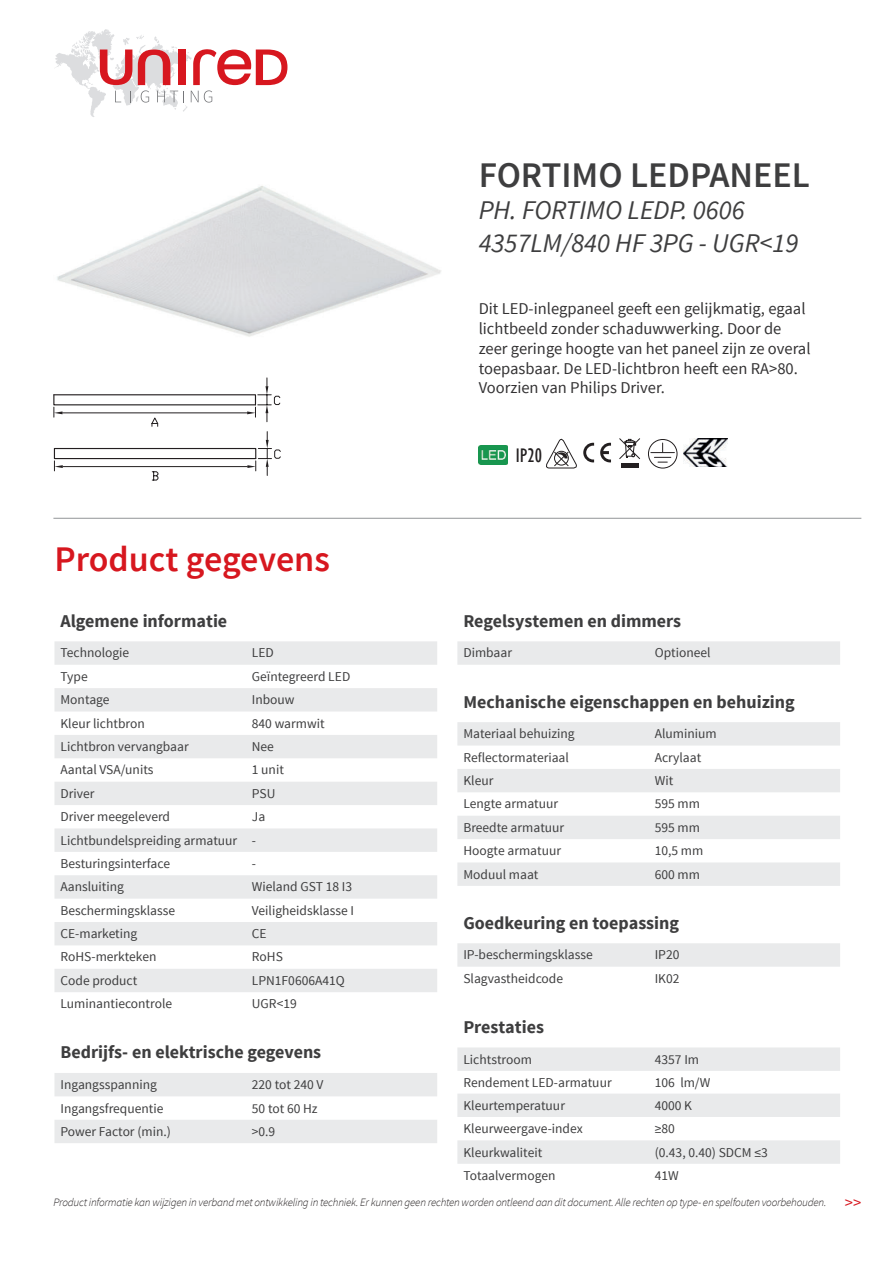
<style>
.page{position:relative;width:893px;height:1263px;background:#fff}
.page>*{position:absolute;margin:0;border:0;box-sizing:border-box;transform-origin:0 0}
.t1{font:600 36px "Source Sans Pro";color:#3e3e3f}
.t2{font:600 36px "Source Sans Pro";color:#d7171f}
.t3{font:italic 27px/32.4px "Source Sans Pro";color:#3e3e3f}
.t4{font:condensed 20.1px "Gill Sans";color:#231f20}
.t5{font:700 18px "Source Sans Pro";color:#3e3e3f}
.t6{font:16.5px/19.8px "Source Sans Pro";color:#333233}
.t7{font:16.5px "Source Sans Pro";color:#d7171f}
.t8{font:13.5px/23.4px "Source Sans Pro";color:#3e3e3f}
.t9{font:italic 300 11.25px "Source Sans Pro";letter-spacing:-.02em;color:#231f20}
</style>
<div class="page">
<svg style="left:55px;top:29px;width:232px;height:88px"></svg>
<img style="left:57px;top:186px;width:384px;height:151px">
<hr style="left:53px;top:518px;width:808px;height:1px;background:#939598">
<svg style="left:54px;top:641px;width:383px;height:502px"></svg>
<svg style="left:54px;top:782px;width:383px;height:210px;fill:#e9eaeb"></svg>
<svg style="left:457px;top:641px;width:383px;height:430px"></svg>
<svg style="left:457px;top:1094px;width:383px;height:70px"></svg>
<img style="left:479px;top:445px;width:29px;height:19px">
<svg style="left:546px;top:438px;width:48px;height:31px"></svg>
<svg style="left:600px;top:443px;width:11px;height:19px"></svg>
<div style="left:648px;top:439px;width:29px;height:29px;border:1px solid #231f20;border-radius:50%"></div>
<svg style="left:651px;top:443px;width:23px;height:20px"></svg>
<hr style="left:621px;top:463px;width:17px;height:4px;background:#231f20">
<svg style="left:619px;top:438px;width:21px;height:21px"></svg>
<svg style="left:53px;top:378px;width:228px;height:103px"></svg>
<img style="left:683px;top:439px;width:44px;height:28px">
<h1 class="t1" style="left:479px;top:161px;width:333px">FORTIMO LEDPANEEL</h1>
<h2 class="t3" style="left:479px;top:196px;width:321px">PH. FORTIMO LEDP. 0606<br>4357LM/840 HF 3PG - UGR&lt;19</h2>
<p class="t6" style="left:479px;top:299px;width:333px">Dit LED-inlegpaneel geeft een gelijkmatig, egaal lichtbeeld zonder schaduwwerking. Door de zeer geringe hoogte van het paneel zijn ze overal toepasbaar. De LED-lichtbron heeft een RA&gt;80.<br>Voorzien van Philips Driver.</p>
<h3 class="t4" style="left:516px;top:444px;width:28px">IP20</h3>
<h1 class="t2" style="left:54px;top:545px;width:277px">Product gegevens</h1>
<h3 class="t5" style="left:60px;top:614px;width:168px">Algemene informatie</h3>
<p class="t8" style="left:60px;top:642px;width:70px">Technologie</p>
<p class="t8" style="left:252px;top:642px;width:23px">LED</p>
<p class="t8" style="left:60px;top:666px;width:29px">Type</p>
<p class="t8" style="left:252px;top:666px;width:100px">GeÏntegreerd LED</p>
<p class="t8" style="left:60px;top:689px;width:51px">Montage</p>
<p class="t8" style="left:252px;top:689px;width:44px">Inbouw</p>
<p class="t8" style="left:60px;top:712px;width:86px">Kleur lichtbron</p>
<p class="t8" style="left:252px;top:712px;width:74px">840 warmwit</p>
<p class="t8" style="left:60px;top:736px;width:130px">Lichtbron vervangbaar</p>
<p class="t8" style="left:252px;top:736px;width:24px">Nee</p>
<p class="t8" style="left:60px;top:758px;width:95px">Aantal VSA/units</p>
<p class="t8" style="left:252px;top:759px;width:34px">1 unit</p>
<p class="t8" style="left:60px;top:783px;width:35px">Driver</p>
<p class="t8" style="left:252px;top:782px;width:25px">PSU</p>
<p class="t8" style="left:60px;top:805px;width:111px">Driver meegeleverd</p>
<p class="t8" style="left:60px;top:806px;width:206px;text-indent:191px">Ja<br>Lichtbundelspreiding armatuur -<br>Besturingsinterface</p>
<p class="t8" style="left:252px;top:853px;width:6px">-</p>
<p class="t8" style="left:60px;top:875px;width:65px">Aansluiting</p>
<p class="t8" style="left:252px;top:875px;width:102px">Wieland GST 18 I3</p>
<p class="t8" style="left:60px;top:899px;width:116px">Beschermingsklasse</p>
<p class="t8" style="left:252px;top:899px;width:104px">Veiligheidsklasse I</p>
<p class="t8" style="left:60px;top:922px;width:78px">CE-marketing</p>
<p class="t8" style="left:252px;top:923px;width:16px">CE</p>
<p class="t8" style="left:60px;top:945px;width:97px">RoHS-merkteken</p>
<p class="t8" style="left:252px;top:945px;width:33px">RoHS</p>
<p class="t8" style="left:60px;top:970px;width:78px">Code product</p>
<p class="t8" style="left:252px;top:969px;width:95px">LPN1F0606A41Q</p>
<p class="t8" style="left:60px;top:992px;width:113px">Luminantiecontrole</p>
<p class="t8" style="left:252px;top:992px;width:47px">UGR&lt;19</p>
<h3 class="t5" style="left:60px;top:1045px;width:262px">Bedrijfs- en elektrische gegevens</h3>
<p class="t8" style="left:60px;top:1074px;width:98px">Ingangsspanning</p>
<p class="t8" style="left:252px;top:1073px;width:73px">220 tot 240 V</p>
<p class="t8" style="left:60px;top:1097px;width:104px">Ingangsfrequentie</p>
<p class="t8" style="left:252px;top:1096px;width:67px">50 tot 60 Hz</p>
<p class="t8" style="left:60px;top:1120px;width:112px">Power Factor (min.)</p>
<p class="t8" style="left:252px;top:1120px;width:25px">&gt;0.9</p>
<h3 class="t5" style="left:463px;top:614px;width:219px">Regelsystemen en dimmers</h3>
<p class="t8" style="left:463px;top:641px;width:50px">Dimbaar</p>
<p class="t8" style="left:655px;top:642px;width:57px">Optioneel</p>
<h3 class="t5" style="left:463px;top:695px;width:333px">Mechanische eigenschappen en behuizing</h3>
<p class="t8" style="left:463px;top:723px;width:113px">Materiaal behuizing</p>
<p class="t8" style="left:655px;top:722px;width:63px">Aluminium</p>
<p class="t8" style="left:463px;top:746px;width:107px">Reflectormateriaal</p>
<p class="t8" style="left:655px;top:746px;width:48px">Acrylaat</p>
<p class="t8" style="left:463px;top:770px;width:31px">Kleur</p>
<p class="t8" style="left:655px;top:770px;width:20px">Wit</p>
<p class="t8" style="left:463px;top:792px;width:96px">Lengte armatuur</p>
<p class="t8" style="left:655px;top:792px;width:47px">595 mm</p>
<p class="t8" style="left:463px;top:816px;width:102px">Breedte armatuur</p>
<p class="t8" style="left:655px;top:816px;width:47px">595 mm</p>
<p class="t8" style="left:463px;top:839px;width:99px">Hoogte armatuur</p>
<p class="t8" style="left:655px;top:839px;width:50px">10,5 mm</p>
<p class="t8" style="left:463px;top:863px;width:77px">Moduul maat</p>
<p class="t8" style="left:655px;top:863px;width:47px">600 mm</p>
<h3 class="t5" style="left:463px;top:916px;width:217px">Goedkeuring en toepassing</h3>
<p class="t8" style="left:463px;top:943px;width:131px">IP-beschermingsklasse</p>
<p class="t8" style="left:655px;top:943px;width:26px">IP20</p>
<p class="t8" style="left:463px;top:967px;width:101px">Slagvastheidcode</p>
<p class="t8" style="left:655px;top:967px;width:26px">IK02</p>
<h3 class="t5" style="left:463px;top:1020px;width:82px">Prestaties</h3>
<p class="t8" style="left:463px;top:1048px;width:70px">Lichtstroom</p>
<p class="t8" style="left:655px;top:1048px;width:46px">4357 Im</p>
<p class="t8" style="left:463px;top:1071px;width:150px">Rendement LED-armatuur</p>
<p class="t8" style="left:655px;top:1071px;width:57px">106 lm/W</p>
<p class="t8" style="left:463px;top:1094px;width:103px">Kleurtemperatuur</p>
<p class="t8" style="left:655px;top:1094px;width:39px">4000 K</p>
<p class="t8" style="left:463px;top:1118px;width:121px">Kleurweergave-index</p>
<p class="t8" style="left:655px;top:1117px;width:22px">≥80</p>
<p class="t8" style="left:463px;top:1140px;width:80px">Kleurkwaliteit</p>
<p class="t8" style="left:655px;top:1140px;width:115px">(0.43, 0.40) SDCM ≤3</p>
<p class="t8" style="left:463px;top:1164px;width:94px">Totaalvermogen</p>
<p class="t8" style="left:655px;top:1164px;width:26px">41W</p>
<p class="t9" style="left:53px;top:1198px;width:774px">Product informatie kan wijzigen in verband met ontwikkeling in techniek. Er kunnen geen rechten worden ontleend aan dit document. Alle rechten op type- en spelfouten voorbehouden.</p>
<p class="t7" style="left:845px;top:1192px;width:18px">&gt;&gt;</p>
</div>
